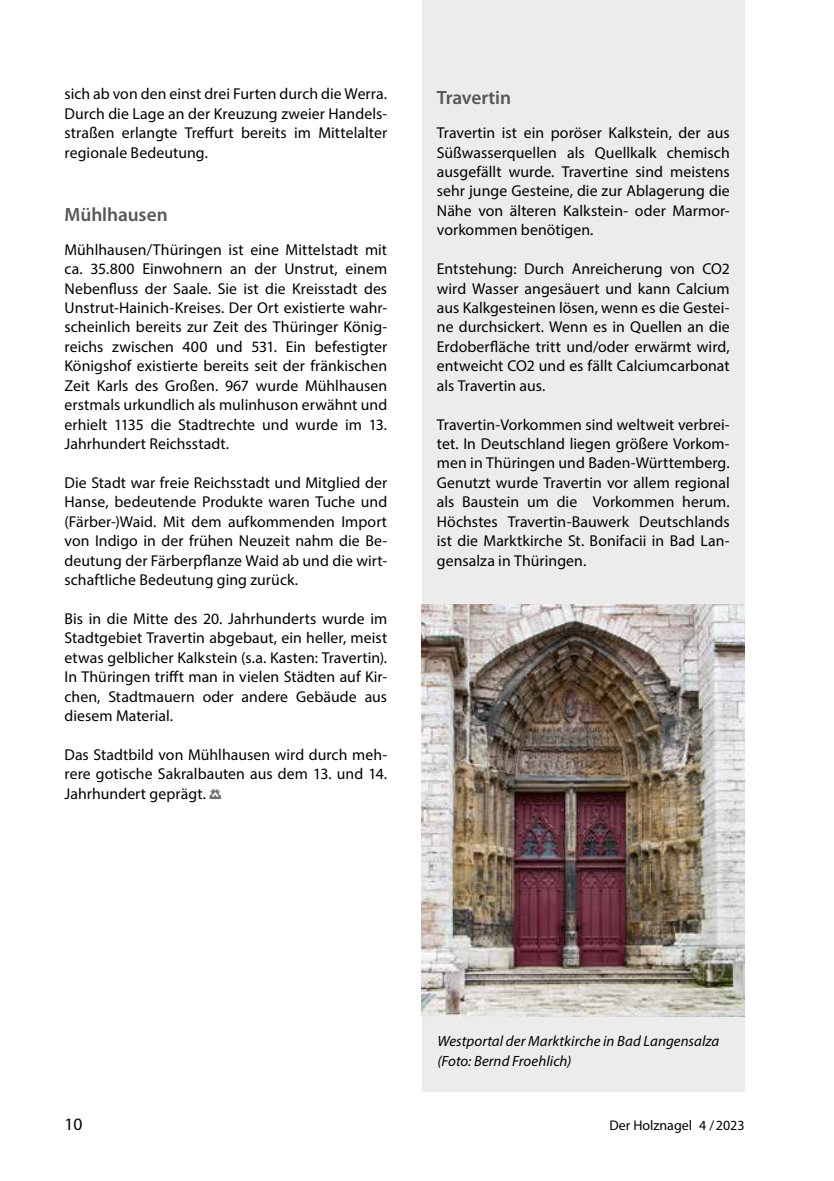
<style>
.page{position:relative;width:834px;height:1181px;background:#fff}
.page>*{position:absolute;margin:0;border:0;box-sizing:border-box;transform-origin:0 0}
.t1{font:600 19.25px "Myriad Pro";letter-spacing:-.005em;color:#575756}
.t2{font:17.5px "Myriad Pro";color:#000}
.t3{font:15.75px/19.4px "Myriad Pro";letter-spacing:.005em;color:#000;text-align:justify}
.t4{font:italic 14.88px/19.2px "Myriad Pro";letter-spacing:.005em;color:#000}
.t5{font:14px "Myriad Pro";color:#000}
.s1{font-family:"IGB Font";font-size:12.78px;color:#706f6f}
</style>
<div class="page">
<div style="left:422px;top:0;width:322px;height:1090px;background:#edeceb"></div>
<div style="left:422px;top:82px;width:322px;height:1009px;background:#edeceb"></div>
<img style="left:422px;top:604px;width:322px;height:412px">
<p class="t3" style="left:64px;top:84px;width:324px">sich ab von den einst drei Furten durch die Werra.<br>Durch die Lage an der Kreuzung zweier Handels&shy;straßen erlangte Treffurt bereits im Mittelalter regionale Bedeutung.</p>
<p class="t1" style="left:64px;top:202px;width:105px">Mühlhausen</p>
<p class="t3" style="left:64px;top:239px;width:324px">Mühlhausen/Thüringen ist eine Mittelstadt mit ca. 35.800 Einwohnern an der Unstrut, einem Nebenfluss der Saale. Sie ist die Kreisstadt des Unstrut-Hainich-Kreises. Der Ort existierte wahr&shy;scheinlich bereits zur Zeit des Thüringer König&shy;reichs zwischen 400 und 531. Ein befestigter Königshof existierte bereits seit der fränkischen Zeit Karls des Großen. 967 wurde Mühlhausen erstmals urkundlich als mulinhuson erwähnt und erhielt 1135 die Stadtrechte und wurde im 13.<br>Jahrhundert Reichsstadt.</p>
<p class="t3" style="left:64px;top:472px;width:324px">Die Stadt war freie Reichsstadt und Mitglied der Hanse, bedeutende Produkte waren Tuche und (Färber-)Waid. Mit dem aufkommenden Import von Indigo in der frühen Neuzeit nahm die Be&shy;deutung der Färberpflanze Waid ab und die wirt&shy;schaftliche Bedeutung ging zurück.</p>
<p class="t3" style="left:64px;top:608px;width:324px">Bis in die Mitte des 20. Jahrhunderts wurde im Stadtgebiet Travertin abgebaut, ein heller, meist etwas gelblicher Kalkstein (s.a. Kasten: Travertin).<br>In Thüringen trifft man in vielen Städten auf Kir&shy;chen, Stadtmauern oder andere Gebäude aus diesem Material.</p>
<p class="t3" style="left:64px;top:744px;width:324px">Das Stadtbild von Mühlhausen wird durch meh&shy;rere gotische Sakralbauten aus dem 13. und 14.<br>Jahrhundert geprägt. <span class="s1">I</span></p>
<p class="t1" style="left:437px;top:85px;width:76px">Travertin</p>
<p class="t3" style="left:437px;top:123px;width:294px">Travertin ist ein poröser Kalkstein, der aus Süßwasserquellen als Quellkalk chemisch ausgefällt wurde. Travertine sind meistens sehr junge Gesteine, die zur Ablagerung die Nähe von älteren Kalkstein- oder Marmor&shy;vorkommen benötigen.</p>
<p class="t3" style="left:437px;top:259px;width:294px">Entstehung: Durch Anreicherung von CO2 wird Wasser angesäuert und kann Calcium aus Kalkgesteinen lösen, wenn es die Gestei&shy;ne durchsickert. Wenn es in Quellen an die Erdoberfläche tritt und/oder erwärmt wird, entweicht CO2 und es fällt Calciumcarbonat als Travertin aus.</p>
<p class="t3" style="left:437px;top:414px;width:294px">Travertin-Vorkommen sind weltweit verbrei&shy;tet. In Deutschland liegen größere Vorkom&shy;men in Thüringen und Baden-Württemberg.<br>Genutzt wurde Travertin vor allem regional als Baustein um die Vorkommen herum.<br>Höchstes Travertin-Bauwerk Deutschlands ist die Marktkirche St. Bonifacii in Bad Lan&shy;gensalza in Thüringen.</p>
<p class="t4" style="left:437px;top:1031px;width:283px">Westportal der Marktkirche in Bad Langensalza (Foto: Bernd Froehlich)</p>
<p class="t2" style="left:64px;top:1113px;width:19px">10</p>
<p class="t5" style="left:609px;top:1116px;width:137px">Der Holznagel 4 /2023</p>
</div>
